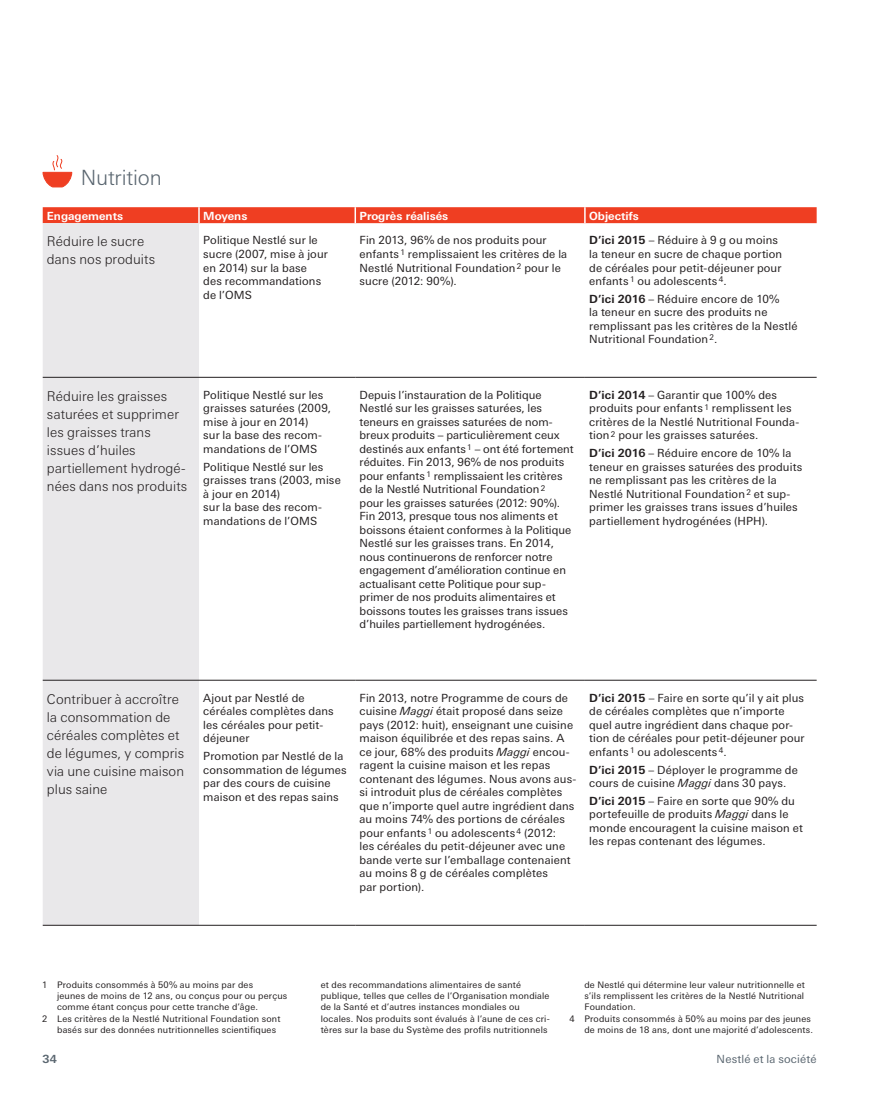
<style>
.page{position:relative;width:893px;height:1106px;background:#fff}
.page>*{position:absolute;margin:0;border:0;box-sizing:border-box;transform-origin:0 0}
.t1{font:300 21px "LT Univers Basic";letter-spacing:-.01em;color:#5a6670}
.t2{font:300 13.5px/18px "LT Univers Basic";letter-spacing:.005em;color:#231f20}
.t3{font:11.25px/13.5px "LT Univers Basic";letter-spacing:.01em;color:#231f20}
.t4{font:700 11.25px "LT Univers Basic";color:#fff}
.t5{font:11.25px "LT Univers Basic";letter-spacing:.015em;color:#5a6670}
.t6{font:700 11.25px "LT Univers Basic";color:#5a6670}
.t7{font:9px/11.2px "LT Univers Basic";letter-spacing:.02em;color:#231f20}
.s1{font-weight:700}
.s2{font-style:italic}
</style>
<div class="page">
<div style="left:43px;top:223px;width:156px;height:702px;background:#e9e8ea"></div>
<hr style="left:199px;top:377px;width:156px;height:1px;background:#231f20">
<hr style="left:355px;top:377px;width:230px;height:1px;background:#231f20">
<hr style="left:585px;top:377px;width:232px;height:1px;background:#231f20">
<hr style="left:43px;top:680px;width:156px;height:1px;background:#231f20">
<hr style="left:199px;top:680px;width:156px;height:1px;background:#231f20">
<hr style="left:355px;top:680px;width:230px;height:1px;background:#231f20">
<hr style="left:585px;top:680px;width:232px;height:1px;background:#231f20">
<div style="left:43px;top:207px;width:774px;height:16px;background:#ef3e22"></div>
<hr style="left:43px;top:377px;width:156px;height:1px;background:#231f20">
<hr style="left:43px;top:925px;width:156px;height:1px;background:#231f20">
<hr style="left:199px;top:925px;width:156px;height:1px;background:#231f20">
<hr style="left:355px;top:925px;width:230px;height:1px;background:#231f20">
<hr style="left:585px;top:925px;width:232px;height:1px;background:#231f20">
<svg style="left:42px;top:155px;width:31px;height:33px"></svg>
<h1 class="t1" style="left:81px;top:165px;width:83px">Nutrition</h1>
<p class="t4" style="left:47px;top:209px;width:78px">Engagements</p>
<p class="t4" style="left:203px;top:209px;width:46px">Moyens</p>
<p class="t4" style="left:360px;top:209px;width:90px">Progrès réalisés</p>
<p class="t4" style="left:589px;top:209px;width:51px">Objectifs</p>
<p class="t2" style="left:47px;top:232px;width:110px">Réduire le sucre dans nos produits</p>
<p class="t3" style="left:203px;top:234px;width:126px">Politique Nestlé sur le sucre (2007, mise à jour en 2014) sur la base des recommandations de l’OMS</p>
<p class="t3" style="left:360px;top:234px;width:209px">Fin 2013, 96% de nos produits pour enfants <sup>1</sup> remplissaient les critères de la Nestlé Nutritional Foundation <sup>2</sup> pour le sucre (2012: 90%).</p>
<p class="t3" style="left:589px;top:234px;width:195px"><span class="s1">D’ici 2015</span> – Réduire à 9 g ou moins la teneur en sucre de chaque portion de céréales pour petit-déjeuner pour enfants <sup>1</sup> ou adolescents <sup>4</sup>.</p>
<p class="t3" style="left:589px;top:292px;width:210px"><span class="s1">D’ici 2016</span> – Réduire encore de 10%<br>la teneur en sucre des produits ne remplissant pas les critères de la Nestlé Nutritional Foundation <sup>2</sup>.</p>
<p class="t2" style="left:47px;top:387px;width:142px">Réduire les graisses saturées et supprimer les graisses trans issues d’huiles partiellement hydrogé&shy;nées dans nos produits</p>
<p class="t3" style="left:203px;top:388px;width:129px">Politique Nestlé sur les graisses saturées (2009, mise à jour en 2014)<br>sur la base des recom&shy;mandations de l’OMS</p>
<p class="t3" style="left:203px;top:460px;width:139px">Politique Nestlé sur les graisses trans (2003, mise à jour en 2014)<br>sur la base des recom&shy;mandations de l’OMS</p>
<p class="t3" style="left:360px;top:388px;width:216px">Depuis l’instauration de la Politique Nestlé sur les graisses saturées, les teneurs en graisses saturées de nom&shy;breux produits – particulièrement ceux destinés aux enfants <sup>1</sup> – ont été fortement réduites. Fin 2013, 96% de nos produits pour enfants <sup>1</sup> remplissaient les critères de la Nestlé Nutritional Foundation <sup>2<br></sup>pour les graisses saturées (2012: 90%).<br>Fin 2013, presque tous nos aliments et boissons étaient conformes à la Politique Nestlé sur les graisses trans. En 2014, nous continuerons de renforcer notre engagement d’amélioration continue en actualisant cette Politique pour sup&shy;primer de nos produits alimentaires et boissons toutes les graisses trans issues d’huiles partiellement hydrogénées.</p>
<p class="t3" style="left:589px;top:388px;width:212px"><span class="s1">D’ici 2014</span> – Garantir que 100% des produits pour enfants <sup>1</sup> remplissent les critères de la Nestlé Nutritional Founda&shy;tion <sup>2</sup> pour les graisses saturées.</p>
<p class="t3" style="left:589px;top:446px;width:215px"><span class="s1">D’ici 2016</span> – Réduire encore de 10% la teneur en graisses saturées des produits ne remplissant pas les critères de la Nestlé Nutritional Foundation <sup>2</sup> et sup&shy;primer les graisses trans issues d’huiles partiellement hydrogénées (HPH).</p>
<p class="t2" style="left:47px;top:689px;width:139px">Contribuer à accroître la consommation de céréales complètes et de légumes, y compris via une cuisine maison plus saine</p>
<p class="t3" style="left:203px;top:691px;width:132px">Ajout par Nestlé de céréales complètes dans les céréales pour petit&shy;déjeuner</p>
<p class="t3" style="left:203px;top:749px;width:145px">Promotion par Nestlé de la consommation de légumes par des cours de cuisine maison et des repas sains</p>
<p class="t3" style="left:360px;top:691px;width:218px">Fin 2013, notre Programme de cours de cuisine <span class="s2">Maggi</span> était proposé dans seize pays (2012: huit), enseignant une cuisine maison équilibrée et des repas sains. A ce jour, 68% des produits <span class="s2">Maggi</span> encou&shy;ragent la cuisine maison et les repas contenant des légumes. Nous avons aus&shy;si introduit plus de céréales complètes que n’importe quel autre ingrédient dans au moins 74% des portions de céréales pour enfants <sup>1</sup> ou adolescents <sup>4</sup> (2012:<br>les céréales du petit-déjeuner avec une bande verte sur l’emballage contenaient au moins 8 g de céréales complètes<br>par portion).</p>
<p class="t3" style="left:589px;top:691px;width:217px"><span class="s1">D’ici 2015</span> – Faire en sorte qu’il y ait plus de céréales complètes que n’importe quel autre ingrédient dans chaque por&shy;tion de céréales pour petit-déjeuner pour enfants <sup>1</sup> ou adolescents <sup>4</sup>.</p>
<p class="t3" style="left:589px;top:762px;width:210px"><span class="s1">D’ici 2015</span> – Déployer le programme de cours de cuisine <span class="s2">Maggi</span> dans 30 pays.</p>
<p class="t3" style="left:589px;top:794px;width:215px"><span class="s1">D’ici 2015</span> – Faire en sorte que 90% du portefeuille de produits <span class="s2">Maggi</span> dans le monde encouragent la cuisine maison et les repas contenant des légumes.</p>
<p class="t7" style="left:42px;top:979px;width:212px">1 Produits consommés à 50% au moins par des</p>
<p class="t7" style="left:57px;top:990px;width:232px">jeunes de moins de 12 ans, ou conçus pour ou perçus</p>
<p class="t7" style="left:57px;top:1001px;width:203px">comme étant conçus pour cette tranche d’âge.</p>
<p class="t7" style="left:42px;top:1013px;width:240px">2 Les critères de la Nestlé Nutritional Foundation sont</p>
<p class="t7" style="left:57px;top:1024px;width:221px">basés sur des données nutritionnelles scientifiques</p>
<p class="t7" style="left:321px;top:979px;width:231px">et des recommandations alimentaires de santé publique, telles que celles de l’Organisation mondiale de la Santé et d’autres instances mondiales ou locales. Nos produits sont évalués à l’aune de ces cri&shy;tères sur la base du Système des profils nutritionnels</p>
<p class="t7" style="left:584px;top:979px;width:222px">de Nestlé qui détermine leur valeur nutritionnelle et</p>
<p class="t7" style="left:584px;top:990px;width:221px">s’ils remplissent les critères de la Nestlé Nutritional</p>
<p class="t7" style="left:584px;top:1001px;width:53px">Foundation.</p>
<p class="t7" style="left:569px;top:1013px;width:243px">4 Produits consommés à 50% au moins par des jeunes</p>
<p class="t7" style="left:584px;top:1024px;width:230px">de moins de 18 ans, dont une majorité d’adolescents.</p>
<p class="t6" style="left:43px;top:1052px;width:16px">34</p>
<p class="t5" style="left:717px;top:1053px;width:101px">Nestlé et la société</p>
</div>
